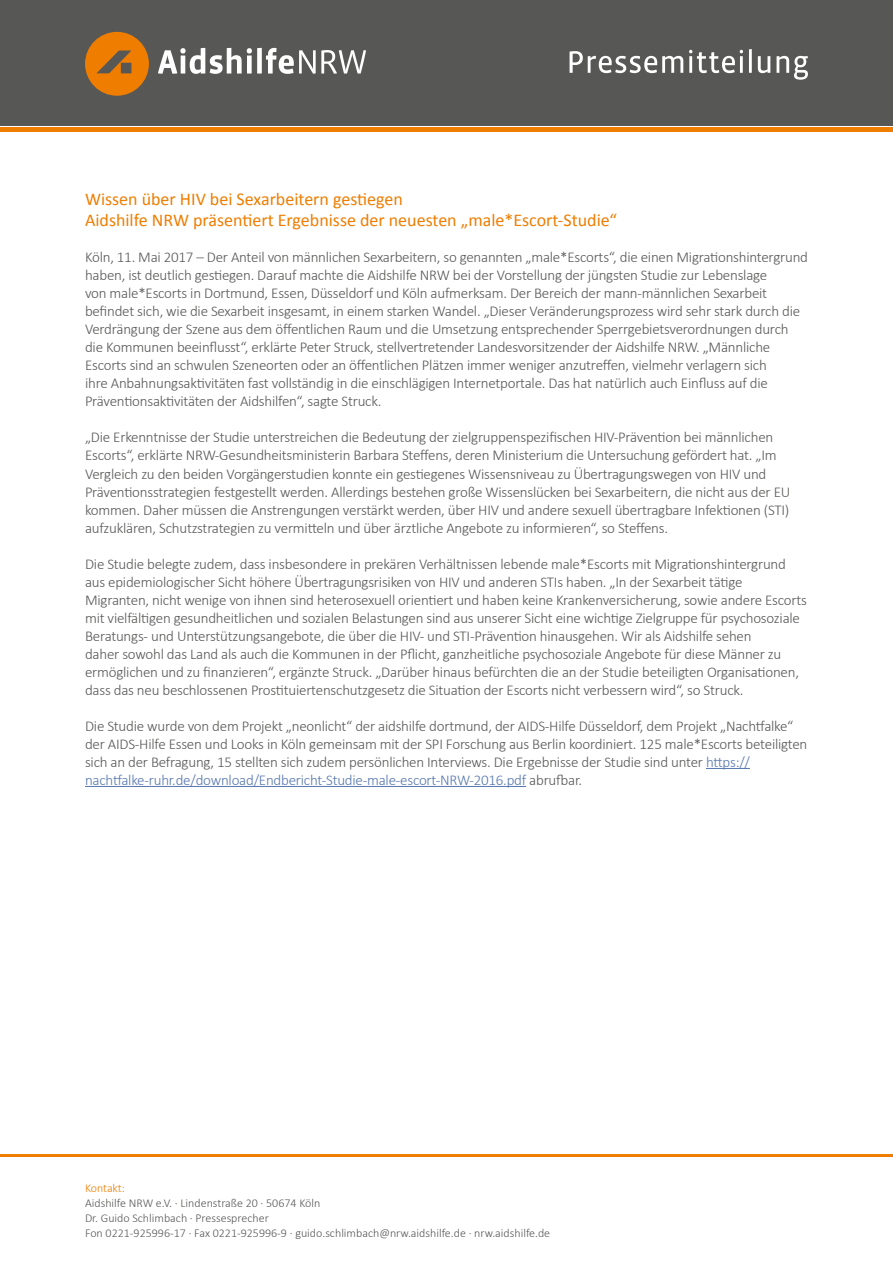
<style>
.page{position:relative;width:893px;height:1263px;background:#fff}
.page>*{position:absolute;margin:0;border:0;box-sizing:border-box;transform-origin:0 0}
.t1{font:18px/21.6px "Calibri";color:#ef7d00}
.t2{font:300 15px/18px "Calibri";letter-spacing:-.015em;color:#575756}
.t3{font:300 12px/15px "Calibri";color:#575756}
.t4{font:300 12px "Calibri";letter-spacing:-.01em;color:#ef7d00}
.s1{color:#5576af}
</style>
<div class="page">
<div style="left:0;top:0;width:893px;height:125px;background:#575756"></div>
<svg style="left:85px;top:32px;width:64px;height:64px"></svg>
<svg style="left:158px;top:48px;width:208px;height:26px"></svg>
<hr style="left:0;top:128px;width:893px;height:4px;background:#ef7d00">
<svg style="left:570px;top:49px;width:238px;height:31px"></svg>
<hr style="left:0;top:1154px;width:893px;height:3px;background:#ef7d00">
<hr style="left:706px;top:768px;width:44px;height:1px;background:#5576af">
<hr style="left:85px;top:786px;width:441px;height:1px;background:#5576af">
<p class="t1" style="left:85px;top:188px;width:534px">Wissen über HIV bei Sexarbeitern gestiegen<br>Aidshilfe NRW präsentiert Ergebnisse der neuesten „male*Escort-Studie“</p>
<p class="t2" style="left:85px;top:248px;width:724px">Köln, 11. Mai 2017 – Der Anteil von männlichen Sexarbeitern, so genannten „male*Escorts“, die einen Migrationshintergrund haben, ist deutlich gestiegen. Darauf machte die Aidshilfe NRW bei der Vorstellung der jüngsten Studie zur Lebenslage<br>von male*Escorts in Dortmund, Essen, Düsseldorf und Köln aufmerksam. Der Bereich der mann-männlichen Sexarbeit befindet sich, wie die Sexarbeit insgesamt, in einem starken Wandel. „Dieser Veränderungsprozess wird sehr stark durch die Verdrängung der Szene aus dem öffentlichen Raum und die Umsetzung entsprechender Sperrgebietsverordnungen durch die Kommunen beeinflusst“, erklärte Peter Struck, stellvertretender Landesvorsitzender der Aidshilfe NRW. „Männliche Escorts sind an schwulen Szeneorten oder an öffentlichen Plätzen immer weniger anzutreffen, vielmehr verlagern sich<br>ihre Anbahnungsaktivitäten fast vollständig in die einschlägigen Internetportale. Das hat natürlich auch Einfluss auf die Präventionsaktivitäten der Aidshilfen“, sagte Struck.</p>
<p class="t2" style="left:85px;top:428px;width:707px">„Die Erkenntnisse der Studie unterstreichen die Bedeutung der zielgruppenspezifischen HIV-Prävention bei männlichen Escorts“, erklärte NRW-Gesundheitsministerin Barbara Steffens, deren Ministerium die Untersuchung gefördert hat. „Im Vergleich zu den beiden Vorgängerstudien konnte ein gestiegenes Wissensniveau zu Übertragungswegen von HIV und Präventionsstrategien festgestellt werden. Allerdings bestehen große Wissenslücken bei Sexarbeitern, die nicht aus der EU kommen. Daher müssen die Anstrengungen verstärkt werden, über HIV und andere sexuell übertragbare Infektionen (STI) aufzuklären, Schutzstrategien zu vermitteln und über ärztliche Angebote zu informieren“, so Steffens.</p>
<p class="t2" style="left:85px;top:554px;width:723px">Die Studie belegte zudem, dass insbesondere in prekären Verhältnissen lebende male*Escorts mit Migrationshintergrund aus epidemiologischer Sicht höhere Übertragungsrisiken von HIV und anderen STIs haben. „In der Sexarbeit tätige Migranten, nicht wenige von ihnen sind heterosexuell orientiert und haben keine Krankenversicherung, sowie andere Escorts mit vielfältigen gesundheitlichen und sozialen Belastungen sind aus unserer Sicht eine wichtige Zielgruppe für psychosoziale Beratungs- und Unterstützungsangebote, die über die HIV- und STI-Prävention hinausgehen. Wir als Aidshilfe sehen<br>daher sowohl das Land als auch die Kommunen in der Pflicht, ganzheitliche psychosoziale Angebote für diese Männer zu ermöglichen und zu finanzieren“, ergänzte Struck. „Darüber hinaus befürchten die an der Studie beteiligten Organisationen, dass das neu beschlossenen Prostituiertenschutzgesetz die Situation der Escorts nicht verbessern wird“, so Struck.</p>
<p class="t2" style="left:85px;top:716px;width:724px">Die Studie wurde von dem Projekt „neonlicht“ der aidshilfe dortmund, der AIDS-Hilfe Düsseldorf, dem Projekt „Nachtfalke“ der AIDS-Hilfe Essen und Looks in Köln gemeinsam mit der SPI Forschung aus Berlin koordiniert. 125 male*Escorts beteiligten sich an der Befragung, 15 stellten sich zudem persönlichen Interviews. Die Ergebnisse der Studie sind unter <span class="s1">https:// nachtfalke-ruhr.de/download/Endbericht-Studie-male-escort-NRW-2016.pdf</span> abrufbar.</p>
<p class="t4" style="left:85px;top:1180px;width:41px">Kontakt:</p>
<p class="t3" style="left:85px;top:1195px;width:467px">Aidshilfe NRW e.V. · Lindenstraße 20 · 50674 Köln<br>Dr. Guido Schlimbach · Pressesprecher<br>Fon 0221-925996-17 · Fax 0221-925996-9 · guido.schlimbach@nrw.aidshilfe.de · nrw.aidshilfe.de</p>
</div>
